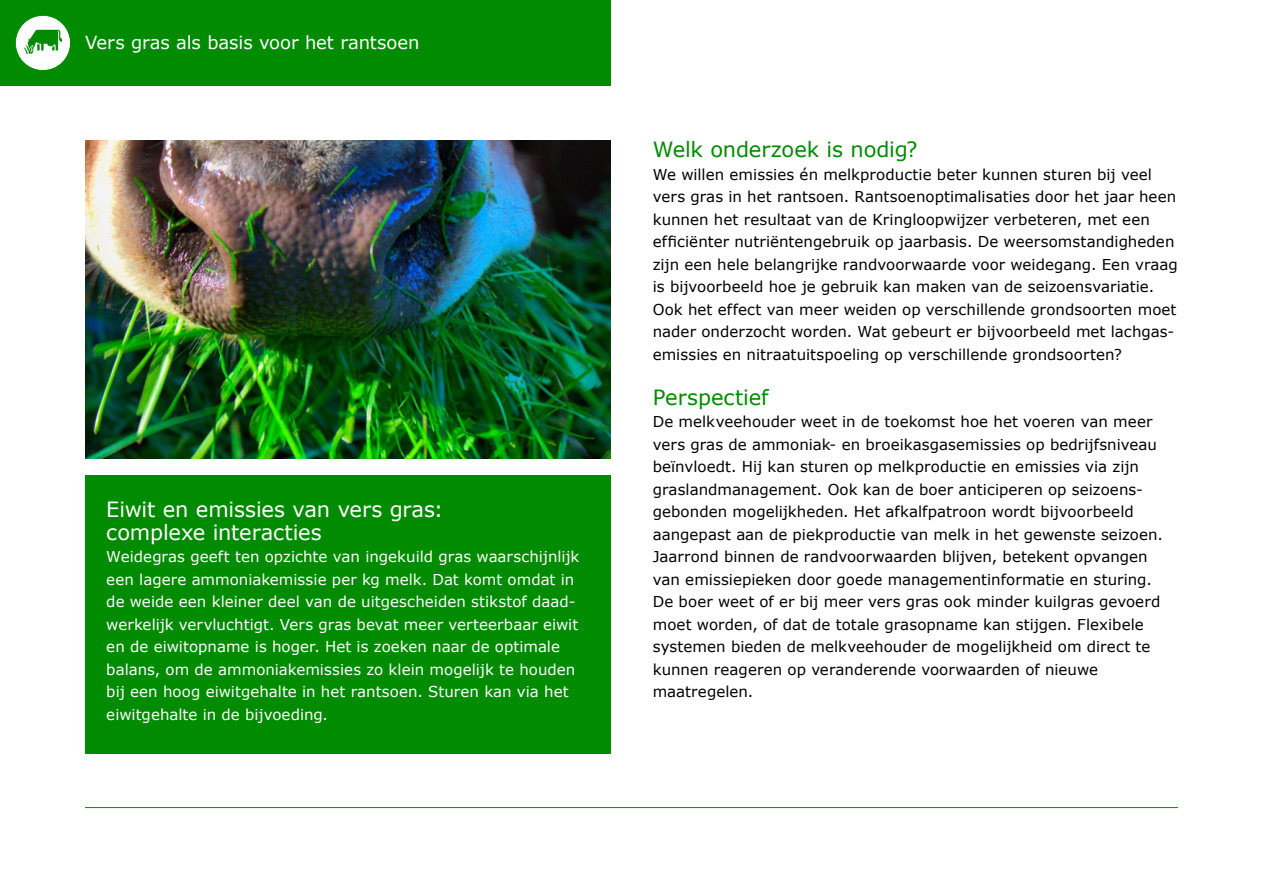
<style>
.page{position:relative;width:1263px;height:893px;background:#fff}
.page>*{position:absolute;margin:0;border:0;box-sizing:border-box;transform-origin:0 0}
._02_Kop_14_wit{font:21px/22.5px "Verdana";letter-spacing:-.005em;color:#fff}
._02_Kop_14_groen{font:21px "Verdana";letter-spacing:-.005em;color:#008b00}
._02_Titel_12_18_wit{font:18px "Verdana";letter-spacing:-.005em;color:#fff}
._06_platte_tekst_8_5{font:15px/22.5px "Verdana";letter-spacing:.005em;color:#000}
._06_platte_tekst_8_5-2{font:15px/22.5px "Verdana";color:#fff}
</style>
<div class="page">
<div style="left:0;top:0;width:85px;height:85px;background:#008b00"></div>
<hr style="left:85px;top:807px;width:1093px;height:1px;background:#008b00">
<div style="left:81px;top:0;width:529px;height:85px;background:#008b00"></div>
<div style="left:15px;top:15px;width:56px;height:56px;background:#fff;border-radius:50%"></div>
<div style="left:15px;top:15px;width:56px;height:56px;border:1px solid #008b00;border-radius:50%"></div>
<svg style="left:24px;top:30px;width:38px;height:24px"></svg>
<div style="left:85px;top:475px;width:525px;height:279px;background:#008b00"></div>
<img style="left:85px;top:140px;width:525px;height:318px">
<p class="_02_Titel_12_18_wit" style="left:85px;top:31px;width:336px">Vers gras als basis voor het rantsoen</p>
<p class="_02_Kop_14_wit" style="left:106px;top:499px;width:339px">Eiwit en emissies van vers gras: complexe interacties</p>
<p class="_06_platte_tekst_8_5-2" style="left:106px;top:546px;width:475px">Weidegras geeft ten opzichte van ingekuild gras waarschijnlijk een lagere ammoniakemissie per kg melk. Dat komt omdat in de weide een kleiner deel van de uitgescheiden stikstof daad&shy;werkelijk vervluchtigt. Vers gras bevat meer verteerbaar eiwit en de eiwitopname is hoger. Het is zoeken naar de optimale balans, om de ammoniakemissies zo klein mogelijk te houden bij een hoog eiwitgehalte in het rantsoen. Sturen kan via het eiwitgehalte in de bijvoeding.</p>
<h3 class="_02_Kop_14_groen" style="left:653px;top:136px;width:266px">Welk onderzoek is nodig?</h3>
<p class="_06_platte_tekst_8_5" style="left:653px;top:163px;width:527px">We willen emissies én melkproductie beter kunnen sturen bij veel vers gras in het rantsoen. Rantsoenoptimalisaties door het jaar heen kunnen het resultaat van de Kringloopwijzer verbeteren, met een efficiënter nutriëntengebruik op jaarbasis. De weersomstandigheden zijn een hele belangrijke randvoorwaarde voor weidegang. Een vraag is bijvoorbeeld hoe je gebruik kan maken van de seizoensvariatie.<br>Ook het effect van meer weiden op verschillende grondsoorten moet nader onderzocht worden. Wat gebeurt er bijvoorbeeld met lachgas&shy;emissies en nitraatuitspoeling op verschillende grondsoorten?</p>
<h3 class="_02_Kop_14_groen" style="left:653px;top:384px;width:117px">Perspectief</h3>
<p class="_06_platte_tekst_8_5" style="left:653px;top:411px;width:511px">De melkveehouder weet in de toekomst hoe het voeren van meer vers gras de ammoniak- en broeikasgasemissies op bedrijfsniveau beïnvloedt. Hij kan sturen op melkproductie en emissies via zijn graslandmanagement. Ook kan de boer anticiperen op seizoens&shy;gebonden mogelijkheden. Het afkalfpatroon wordt bijvoorbeeld aangepast aan de piekproductie van melk in het gewenste seizoen.<br>Jaarrond binnen de randvoorwaarden blijven, betekent opvangen van emissiepieken door goede managementinformatie en sturing.<br>De boer weet of er bij meer vers gras ook minder kuilgras gevoerd moet worden, of dat de totale grasopname kan stijgen. Flexibele systemen bieden de melkveehouder de mogelijkheid om direct te kunnen reageren op veranderende voorwaarden of nieuwe maatregelen.</p>
</div>
